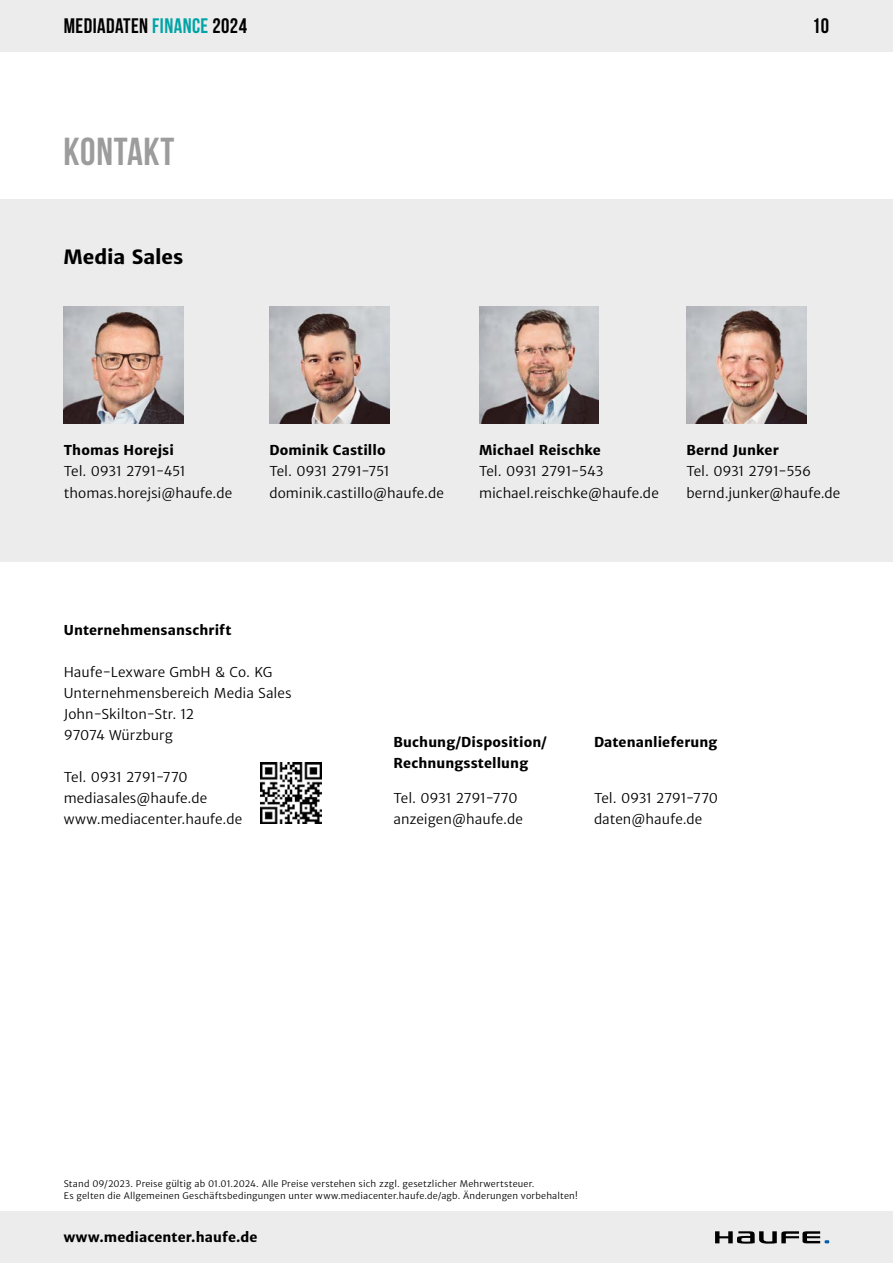
<style>
.page{position:relative;width:893px;height:1263px;background:#fff}
.page>*{position:absolute;margin:0;border:0;box-sizing:border-box;transform-origin:0 0}
.t1{font:700 39px "Bebas Neue";letter-spacing:.02em;color:#9c9c9d}
.t2{font:700 21px "Bebas Neue";letter-spacing:.02em;color:#000}
.t3{font:700 19.5px "Haufe Merriweather Sans";letter-spacing:-.005em;color:#000}
.t4{font:13.5px/21px "Haufe Merriweather Sans Lt";color:#000}
.t5{font:700 13.5px/21px "Haufe Merriweather Sans";letter-spacing:.01em;color:#000}
.t6{font:9px/12px "Haufe Merriweather Sans Lt";letter-spacing:.02em;color:#000}
.s1{color:#00a4a6}
</style>
<div class="page">
<div style="left:0;top:0;width:893px;height:51px;background:#ececec"></div>
<div style="left:0;top:1212px;width:893px;height:51px;background:#ececec"></div>
<svg style="left:715px;top:1231px;width:114px;height:13px"></svg>
<div style="left:0;top:199px;width:893px;height:362px;background:#ececec"></div>
<img style="left:269px;top:306px;width:120px;height:117px">
<img style="left:686px;top:306px;width:120px;height:117px">
<img style="left:64px;top:306px;width:120px;height:117px">
<img style="left:479px;top:306px;width:120px;height:117px">
<img style="left:261px;top:763px;width:61px;height:61px">
<h2 class="t2" style="left:64px;top:15px;width:185px">MEDIADATEN <span class="s1">FINANCE</span> 2024</h2>
<h1 class="t1" style="left:64px;top:130px;width:112px">KONTAKT</h1>
<h3 class="t3" style="left:64px;top:245px;width:121px">Media Sales</h3>
<h2 class="t2" style="left:812px;top:15px;width:19px">10</h2>
<p class="t5" style="left:64px;top:440px;width:112px">Thomas Horejsi</p>
<p class="t4" style="left:64px;top:461px;width:170px">Tel. 0931 2791-451 thomas.horejsi@haufe.de</p>
<p class="t5" style="left:269px;top:440px;width:118px">Dominik Castillo</p>
<p class="t4" style="left:269px;top:461px;width:176px">Tel. 0931 2791-751 dominik.castillo@haufe.de</p>
<p class="t5" style="left:479px;top:440px;width:123px">Michael Reischke</p>
<p class="t4" style="left:479px;top:461px;width:181px">Tel. 0931 2791-543 michael.reischke@haufe.de</p>
<p class="t5" style="left:686px;top:440px;width:94px">Bernd Junker</p>
<p class="t4" style="left:686px;top:461px;width:156px">Tel. 0931 2791-556 bernd.junker@haufe.de</p>
<p class="t5" style="left:64px;top:619px;width:169px">Unternehmensanschrift</p>
<p class="t4" style="left:64px;top:662px;width:229px">Haufe-Lexware GmbH &amp; Co. KG<br>Unternehmensbereich Media Sales<br>John-Skilton-Str. 12<br>97074 Würzburg</p>
<p class="t4" style="left:64px;top:767px;width:180px">Tel. 0931 2791-770 mediasales@haufe.de www.mediacenter.haufe.de</p>
<p class="t5" style="left:393px;top:732px;width:155px">Buchung/Disposition/<br>Rechnungsstellung</p>
<p class="t4" style="left:393px;top:788px;width:131px">Tel. 0931 2791-770 anzeigen@haufe.de</p>
<p class="t5" style="left:594px;top:732px;width:125px">Datenanlieferung</p>
<p class="t4" style="left:594px;top:788px;width:125px">Tel. 0931 2791-770 daten@haufe.de</p>
<p class="t6" style="left:64px;top:1178px;width:515px">Stand 09/2023. Preise gültig ab 01.01.2024. Alle Preise verstehen sich zzgl. gesetzlicher Mehrwertsteuer.<br>Es gelten die Allgemeinen Geschäftsbedingungen unter www.mediacenter.haufe.de/agb. Änderungen vorbehalten!</p>
<p class="t5" style="left:64px;top:1226px;width:195px">www.mediacenter.haufe.de</p>
</div>
